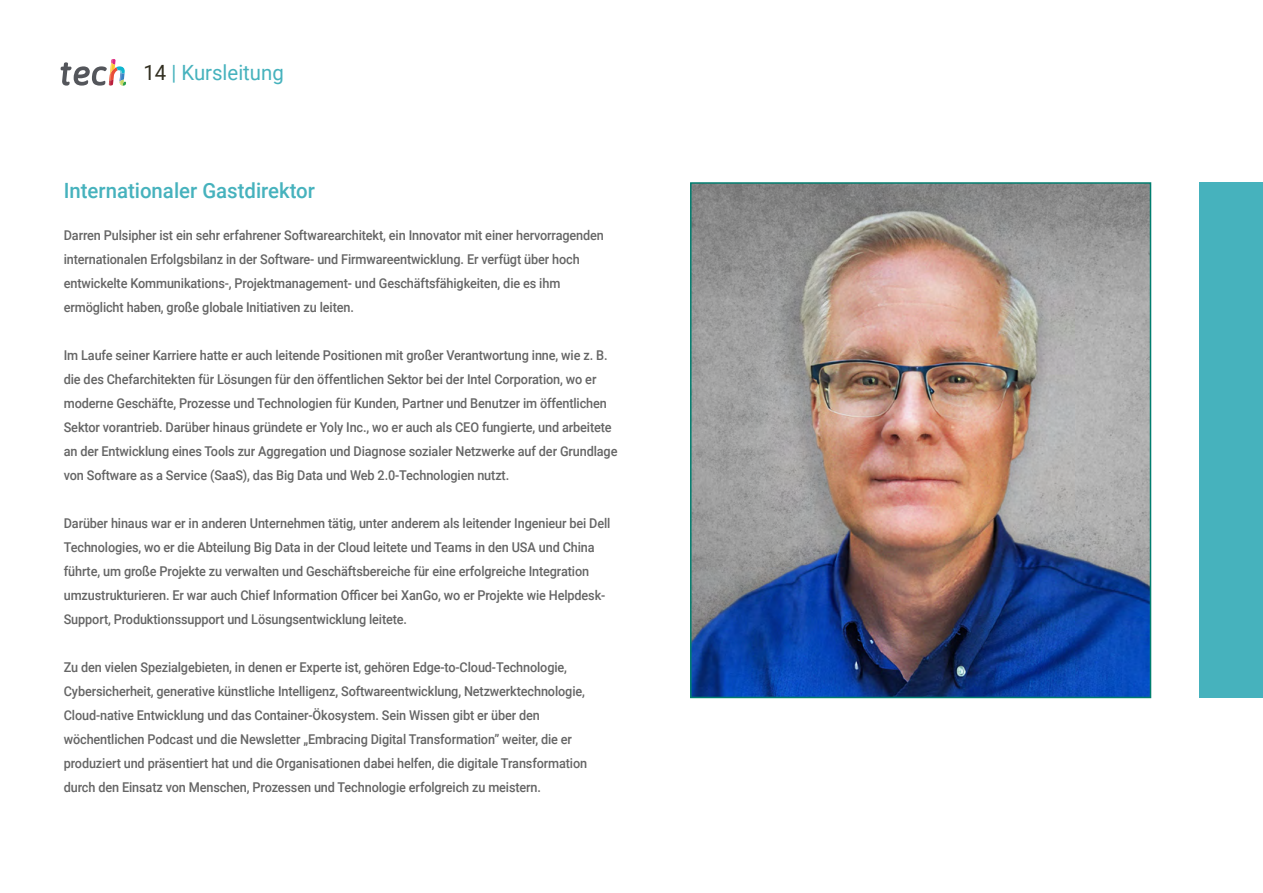
<style>
.page{position:relative;width:1263px;height:893px;background:#fff}
.page>*{position:absolute;margin:0;border:0;box-sizing:border-box;transform-origin:0 0}
.t1{font:500 21px "Roboto";color:#46b2bd}
.t2{font:21px "Roboto";color:#46b2bd}
.t3{font:500 13.5px/24px "Roboto";letter-spacing:-.01em;color:#656565;scale:.94 1}
.s1{color:#312e20}
</style>
<div class="page">
<img style="left:693px;top:185px;width:455px;height:510px">
<div style="left:690px;top:182px;width:461px;height:516px;border:2px solid #007e6f"></div>
<svg style="left:61px;top:59px;width:65px;height:27px"></svg>
<div style="left:1199px;top:182px;width:64px;height:516px;background:#46b2bd"></div>
<h1 class="t2" style="left:144px;top:57px;width:142px"><span class="s1">14</span> | Kursleitung</h1>
<h1 class="t1" style="left:64px;top:176px;width:253px">Internationaler Gastdirektor</h1>
<p class="t3" style="left:64px;top:222px;width:576px">Darren Pulsipher ist ein sehr erfahrener Softwarearchitekt, ein Innovator mit einer hervorragenden internationalen Erfolgsbilanz in der Software- und Firmwareentwicklung. Er verfügt über hoch entwickelte Kommunikations-, Projektmanagement- und Geschäftsfähigkeiten, die es ihm ermöglicht haben, große globale Initiativen zu leiten.</p>
<p class="t3" style="left:64px;top:342px;width:590px">Im Laufe seiner Karriere hatte er auch leitende Positionen mit großer Verantwortung inne, wie z. B. die des Chefarchitekten für Lösungen für den öffentlichen Sektor bei der Intel Corporation, wo er moderne Geschäfte, Prozesse und Technologien für Kunden, Partner und Benutzer im öffentlichen Sektor vorantrieb. Darüber hinaus gründete er Yoly Inc., wo er auch als CEO fungierte, und arbeitete an der Entwicklung eines Tools zur Aggregation und Diagnose sozialer Netzwerke auf der Grundlage von Software as a Service (SaaS), das Big Data und Web 2.0-Technologien nutzt.</p>
<p class="t3" style="left:64px;top:510px;width:583px">Darüber hinaus war er in anderen Unternehmen tätig, unter anderem als leitender Ingenieur bei Dell Technologies, wo er die Abteilung Big Data in der Cloud leitete und Teams in den USA und China führte, um große Projekte zu verwalten und Geschäftsbereiche für eine erfolgreiche Integration umzustrukturieren. Er war auch Chief Information Officer bei XanGo, wo er Projekte wie Helpdesk-Support, Produktionssupport und Lösungsentwicklung leitete.</p>
<p class="t3" style="left:64px;top:654px;width:558px">Zu den vielen Spezialgebieten, in denen er Experte ist, gehören Edge-to-Cloud-Technologie, Cybersicherheit, generative künstliche Intelligenz, Softwareentwicklung, Netzwerktechnologie, Cloud-native Entwicklung und das Container-Ökosystem. Sein Wissen gibt er über den wöchentlichen Podcast und die Newsletter „Embracing Digital Transformation” weiter, die er produziert und präsentiert hat und die Organisationen dabei helfen, die digitale Transformation durch den Einsatz von Menschen, Prozessen und Technologie erfolgreich zu meistern.</p>
</div>
